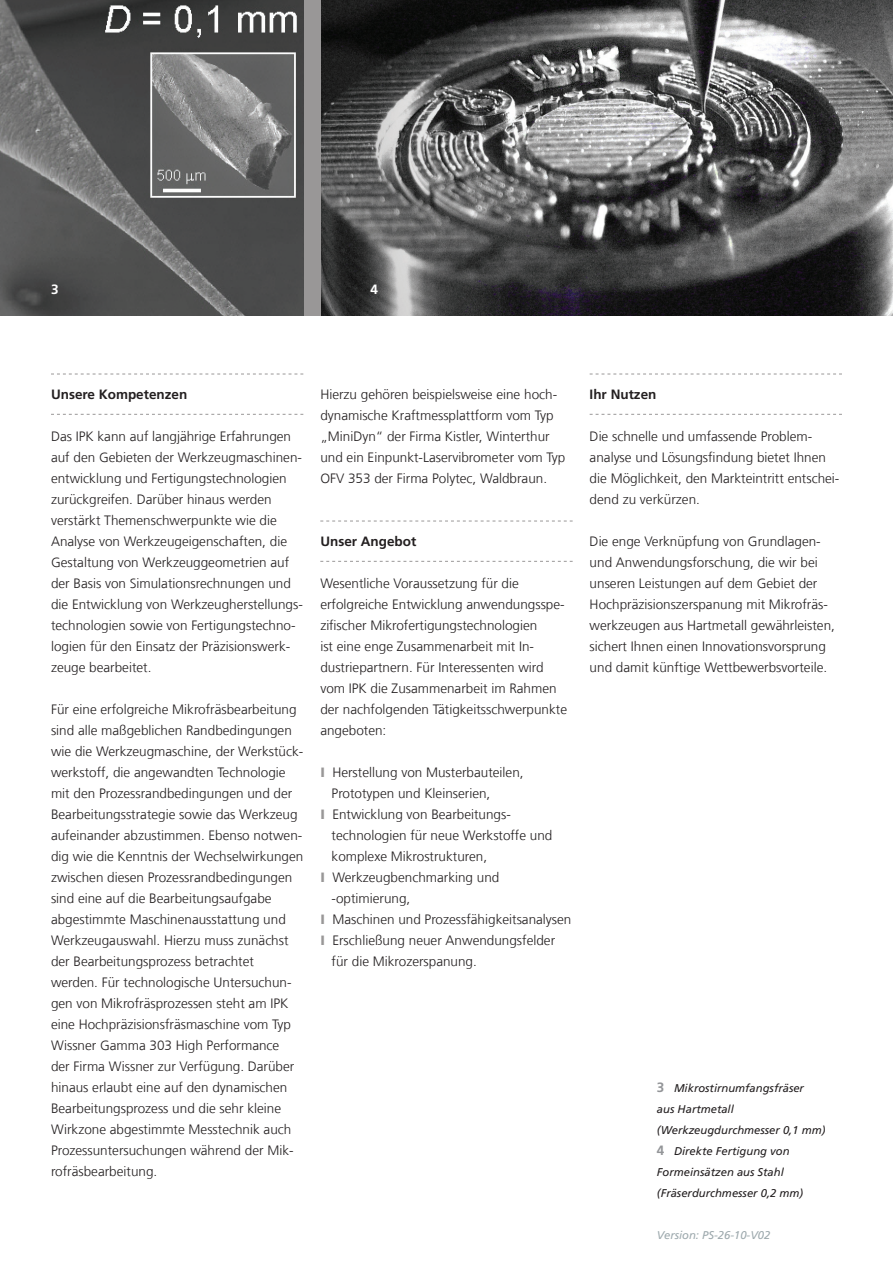
<style>
.page{position:relative;width:893px;height:1263px;background:#fff}
.page>*{position:absolute;margin:0;border:0;box-sizing:border-box;transform-origin:0 0}
.t1{font:300 13.5px/21px "Frutiger LT Com";color:#231f20}
.t2{font:700 13.5px "Frutiger LT Com";color:#231f20}
.t3{font:700 13.5px "Frutiger LT Com";color:#fff}
.t4{font:italic 11.25px/21px "Frutiger LT Com";color:#231f20}
.t5{font:italic 11.25px "Frutiger LT Com";color:#9da9ad}
.s1{font-weight:900;color:#999797}
.s2{font-weight:700;font-style:normal;font-size:13.5px;color:#939598}
</style>
<div class="page">
<svg style="left:51px;top:374px;width:252px;height:1px"></svg>
<svg style="left:51px;top:414px;width:252px;height:1px"></svg>
<svg style="left:590px;top:374px;width:252px;height:1px"></svg>
<svg style="left:590px;top:414px;width:252px;height:1px"></svg>
<svg style="left:320px;top:521px;width:253px;height:1px"></svg>
<svg style="left:320px;top:561px;width:253px;height:1px"></svg>
<img style="left:321px;top:0;width:572px;height:315px">
<div style="left:304px;top:0;width:17px;height:315px;background:#999797"></div>
<img style="left:0;top:0;width:303px;height:315px">
<p class="t3" style="left:51px;top:281px;width:9px">3</p>
<p class="t3" style="left:371px;top:281px;width:9px">4</p>
<p class="t2" style="left:51px;top:386px;width:138px">Unsere Kompetenzen</p>
<p class="t1" style="left:51px;top:426px;width:253px">Das IPK kann auf langjährige Erfahrungen auf den Gebieten der Werkzeugmaschinen&shy;entwicklung und Fertigungstechnologien zurückgreifen. Darüber hinaus werden verstärkt Themenschwerpunkte wie die Analyse von Werkzeugeigenschaften, die Gestaltung von Werkzeuggeometrien auf der Basis von Simulationsrechnungen und die Entwicklung von Werkzeugherstellungs&shy;technologien sowie von Fertigungstechno&shy;logien für den Einsatz der Präzisionswerk&shy;zeuge bearbeitet.</p>
<p class="t1" style="left:51px;top:699px;width:254px">Für eine erfolgreiche Mikrofräsbearbeitung sind alle maßgeblichen Randbedingungen wie die Werkzeugmaschine, der Werkstück&shy;werkstoff, die angewandten Technologie mit den Prozessrandbedingungen und der Bearbeitungsstrategie sowie das Werkzeug aufeinander abzustimmen. Ebenso notwen&shy;dig wie die Kenntnis der Wechselwirkungen zwischen diesen Prozessrandbedingungen sind eine auf die Bearbeitungsaufgabe abgestimmte Maschinenausstattung und Werkzeugauswahl. Hierzu muss zunächst der Bearbeitungsprozess betrachtet werden. Für technologische Untersuchun&shy;gen von Mikrofräsprozessen steht am IPK eine Hochpräzisionsfräsmaschine vom Typ Wissner Gamma 303 High Performance<br>der Firma Wissner zur Verfügung. Darüber hinaus erlaubt eine auf den dynamischen Bearbeitungsprozess und die sehr kleine Wirkzone abgestimmte Messtechnik auch Prozessuntersuchungen während der Mik&shy;rofräsbearbeitung.</p>
<p class="t1" style="left:320px;top:384px;width:247px">Hierzu gehören beispielsweise eine hoch&shy;dynamische Kraftmessplattform vom Typ „MiniDyn“ der Firma Kistler, Winterthur und ein Einpunkt-Laservibrometer vom Typ OFV 353 der Firma Polytec, Waldbraun.</p>
<p class="t2" style="left:320px;top:533px;width:97px">Unser Angebot</p>
<p class="t1" style="left:320px;top:573px;width:248px">Wesentliche Voraussetzung für die erfolgreiche Entwicklung anwendungsspe&shy;zifischer Mikrofertigungstechnologien<br>ist eine enge Zusammenarbeit mit In&shy;dustriepartnern. Für Interessenten wird vom IPK die Zusammenarbeit im Rahmen der nachfolgenden Tätigkeitsschwerpunkte angeboten:</p>
<p class="t1" style="left:320px;top:762px;width:205px"><span class="s1">I</span> Herstellung von Musterbauteilen,</p>
<p class="t1" style="left:332px;top:783px;width:160px">Prototypen und Kleinserien,</p>
<p class="t1" style="left:320px;top:804px;width:192px"><span class="s1">I</span> Entwicklung von Bearbeitungs-</p>
<p class="t1" style="left:332px;top:825px;width:222px">technologien für neue Werkstoffe und</p>
<p class="t1" style="left:332px;top:846px;width:157px">komplexe Mikrostrukturen,</p>
<p class="t1" style="left:320px;top:867px;width:181px"><span class="s1">I</span> Werkzeugbenchmarking und</p>
<p class="t1" style="left:332px;top:888px;width:80px">-optimierung,</p>
<p class="t1" style="left:320px;top:909px;width:253px"><span class="s1">I</span> Maschinen und Prozessfähigkeitsanalysen</p>
<p class="t1" style="left:320px;top:930px;width:236px"><span class="s1">I</span> Erschließung neuer Anwendungsfelder</p>
<p class="t1" style="left:332px;top:951px;width:147px">für die Mikrozerspanung.</p>
<p class="t2" style="left:590px;top:386px;width:68px">Ihr Nutzen</p>
<p class="t1" style="left:590px;top:426px;width:251px">Die schnelle und umfassende Problem&shy;analyse und Lösungsfindung bietet Ihnen die Möglichkeit, den Markteintritt entschei&shy;dend zu verkürzen.</p>
<p class="t1" style="left:590px;top:531px;width:247px">Die enge Verknüpfung von Grundlagen&shy;und Anwendungsforschung, die wir bei unseren Leistungen auf dem Gebiet der Hochpräzisionszerspanung mit Mikrofräs&shy;werkzeugen aus Hartmetall gewährleisten, sichert Ihnen einen Innovationsvorsprung und damit künftige Wettbewerbsvorteile.</p>
<p class="t4" style="left:657px;top:1078px;width:170px"><span class="s2">3</span> Mikrostirnumfangsfräser<br>aus Hartmetall (Werkzeugdurchmesser 0,1 mm)<br><span class="s2">4</span> Direkte Fertigung von<br>Formeinsätzen aus Stahl (Fräserdurchmesser 0,2 mm)</p>
<p class="t5" style="left:657px;top:1229px;width:115px">Version: PS-26-10-V02</p>
</div>
